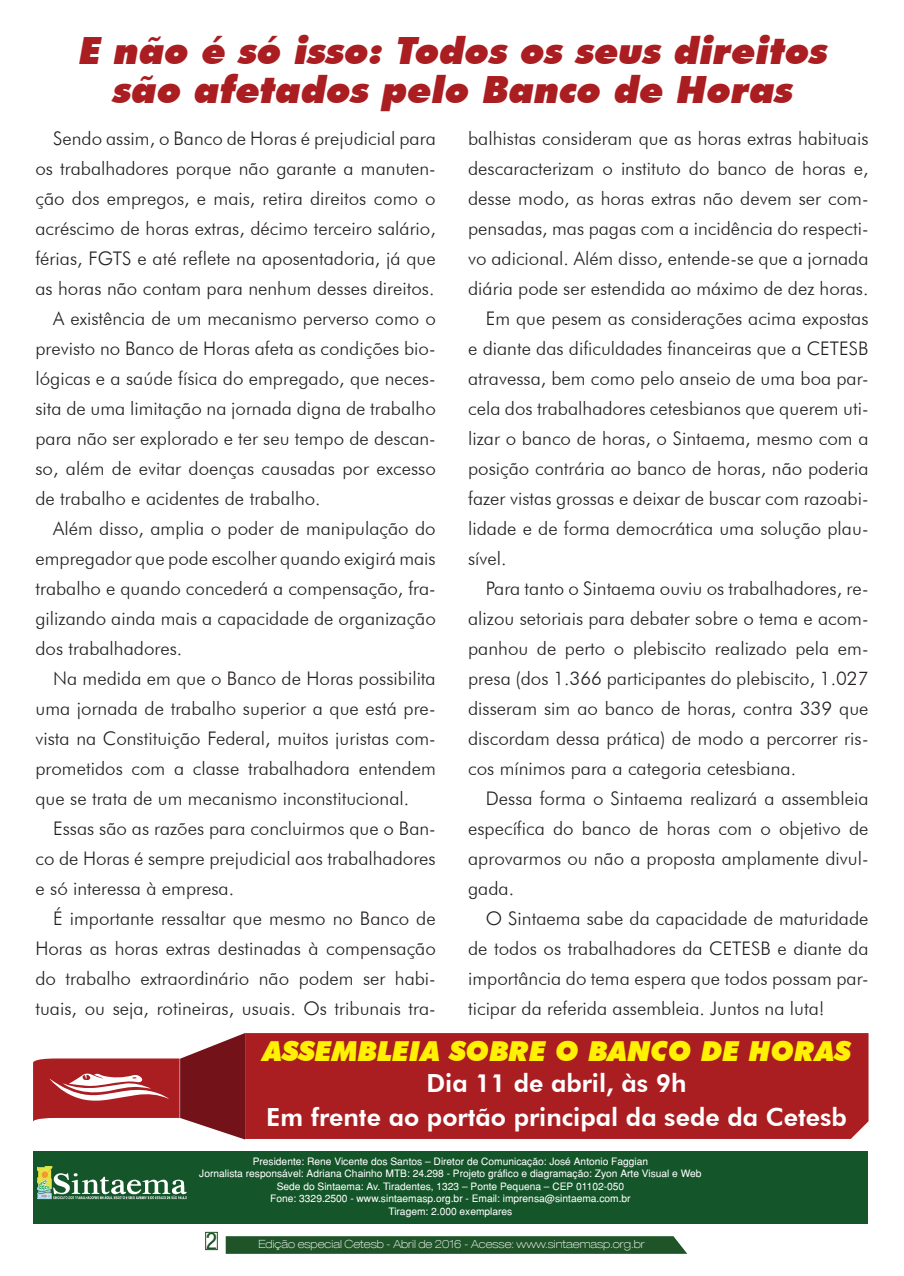
<style>
.page{position:relative;width:904px;height:1276px;background:#fff}
.page>*{position:absolute;margin:0;border:0;box-sizing:border-box;transform-origin:0 0}
.t1{font:italic 900 37.5px "Futura BT";color:#aa1d21}
.t2{font:italic 900 27.5px "Futura BT";color:#fff101}
.t3{font:800 25px "Futura BT";color:#fff}
.t4{font:condensed 23.75px "Helvetica 57";color:#1f5328}
.t5{font:300 18.75px/30px "Futura BT";color:#231f20;text-align:justify}
.t6{font:100 expanded 11.25px "Helvetica 33";color:#fff}
.t7{font:10.12px "Helvetica";color:#fff}
</style>
<div class="page">
<div style="left:245px;top:1033px;width:623px;height:106px;background:#aa1d21"></div>
<svg style="left:226px;top:1236px;width:461px;height:17px;background:#24572d"></svg>
<div style="left:205px;top:1232px;width:12px;height:17px;border:1px solid #1f5328"></div>
<div style="left:33px;top:1151px;width:834px;height:72px;background:#15552a"></div>
<img style="left:38px;top:1166px;width:148px;height:33px">
<svg style="left:33px;top:1033px;width:212px;height:106px"></svg>
<p class="t1" style="left:77px;top:28px;width:758px">E não é só isso: Todos os seus direitos</p>
<p class="t1" style="left:111px;top:67px;width:689px">são afetados pelo Banco de Horas</p>
<p class="t5" style="left:35px;top:123px;width:402px;text-indent:18px">Sendo assim, o Banco de Horas é prejudicial para os trabalhadores porque não garante a manuten&shy;ção dos empregos, e mais, retira direitos como o acréscimo de horas extras, décimo terceiro salário, férias, FGTS e até reflete na aposentadoria, já que as horas não contam para nenhum desses direitos.</p>
<p class="t5" style="left:35px;top:303px;width:402px;text-indent:18px">A existência de um mecanismo perverso como o previsto no Banco de Horas afeta as condições bio&shy;lógicas e a saúde física do empregado, que neces&shy;sita de uma limitação na jornada digna de trabalho para não ser explorado e ter seu tempo de descan&shy;so, além de evitar doenças causadas por excesso de trabalho e acidentes de trabalho.</p>
<p class="t5" style="left:35px;top:513px;width:402px;text-indent:18px">Além disso, amplia o poder de manipulação do empregador que pode escolher quando exigirá mais trabalho e quando concederá a compensação, fra&shy;gilizando ainda mais a capacidade de organização dos trabalhadores.</p>
<p class="t5" style="left:35px;top:663px;width:402px;text-indent:18px">Na medida em que o Banco de Horas possibilita uma jornada de trabalho superior a que está pre&shy;vista na Constituição Federal, muitos juristas com&shy;prometidos com a classe trabalhadora entendem que se trata de um mecanismo inconstitucional.</p>
<p class="t5" style="left:35px;top:813px;width:402px;text-indent:18px">Essas são as razões para concluirmos que o Ban&shy;co de Horas é sempre prejudicial aos trabalhadores e só interessa à empresa.</p>
<p class="t5" style="left:35px;top:903px;width:402px;text-indent:18px">É importante ressaltar que mesmo no Banco de Horas as horas extras destinadas à compensação do trabalho extraordinário não podem ser habi&shy;tuais, ou seja, rotineiras, usuais. Os tribunais tra-</p>
<p class="t5" style="left:468px;top:123px;width:402px">balhistas consideram que as horas extras habituais descaracterizam o instituto do banco de horas e, desse modo, as horas extras não devem ser com&shy;pensadas, mas pagas com a incidência do respecti&shy;vo adicional. Além disso, entende-se que a jornada diária pode ser estendida ao máximo de dez horas.</p>
<p class="t5" style="left:468px;top:303px;width:402px;text-indent:18px">Em que pesem as considerações acima expostas e diante das dificuldades financeiras que a CETESB atravessa, bem como pelo anseio de uma boa par&shy;cela dos trabalhadores cetesbianos que querem uti&shy;lizar o banco de horas, o Sintaema, mesmo com a posição contrária ao banco de horas, não poderia fazer vistas grossas e deixar de buscar com razoabi&shy;lidade e de forma democrática uma solução plau&shy;sível.</p>
<p class="t5" style="left:468px;top:573px;width:402px;text-indent:18px">Para tanto o Sintaema ouviu os trabalhadores, re&shy;alizou setoriais para debater sobre o tema e acom&shy;panhou de perto o plebiscito realizado pela em&shy;presa (dos 1.366 participantes do plebiscito, 1.027 disseram sim ao banco de horas, contra 339 que discordam dessa prática) de modo a percorrer ris&shy;cos mínimos para a categoria cetesbiana.</p>
<p class="t5" style="left:468px;top:783px;width:402px;text-indent:18px">Dessa forma o Sintaema realizará a assembleia específica do banco de horas com o objetivo de aprovarmos ou não a proposta amplamente divul&shy;gada.</p>
<p class="t5" style="left:468px;top:903px;width:402px;text-indent:18px">O Sintaema sabe da capacidade de maturidade de todos os trabalhadores da CETESB e diante da importância do tema espera que todos possam par&shy;ticipar da referida assembleia. Juntos na luta!</p>
<p class="t2" style="left:262px;top:1034px;width:589px">ASSEMBLEIA SOBRE O BANCO DE HORAS</p>
<p class="t3" style="left:426px;top:1068px;width:262px">Dia 11 de abril, às 9h</p>
<p class="t3" style="left:266px;top:1102px;width:582px">Em frente ao portão principal da sede da Cetesb</p>
<p class="t7" style="left:253px;top:1155px;width:397px">Presidente: Rene Vicente dos Santos – Diretor de Comunicação: José Antonio Faggian</p>
<p class="t7" style="left:199px;top:1167px;width:504px">Jornalista responsável: Adriana Chainho MTB: 24.298 - Projeto gráfico e diagramação: Zyon Arte Visual e Web</p>
<p class="t7" style="left:277px;top:1180px;width:349px">Sede do Sintaema: Av. Tiradentes, 1323 – Ponte Pequena – CEP 01102-050</p>
<p class="t7" style="left:270px;top:1192px;width:362px">Fone: 3329.2500 - www.sintaemasp.org.br - Email: imprensa@sintaema.com.br</p>
<p class="t7" style="left:388px;top:1205px;width:125px">Tiragem: 2.000 exemplares</p>
<p class="t4" style="left:206px;top:1227px;width:13px">2</p>
<p class="t6" style="left:258px;top:1237px;width:388px">Edição especial Cetesb - Abril de 2016 - Acesse: www.sintaemasp.org.br</p>
</div>
